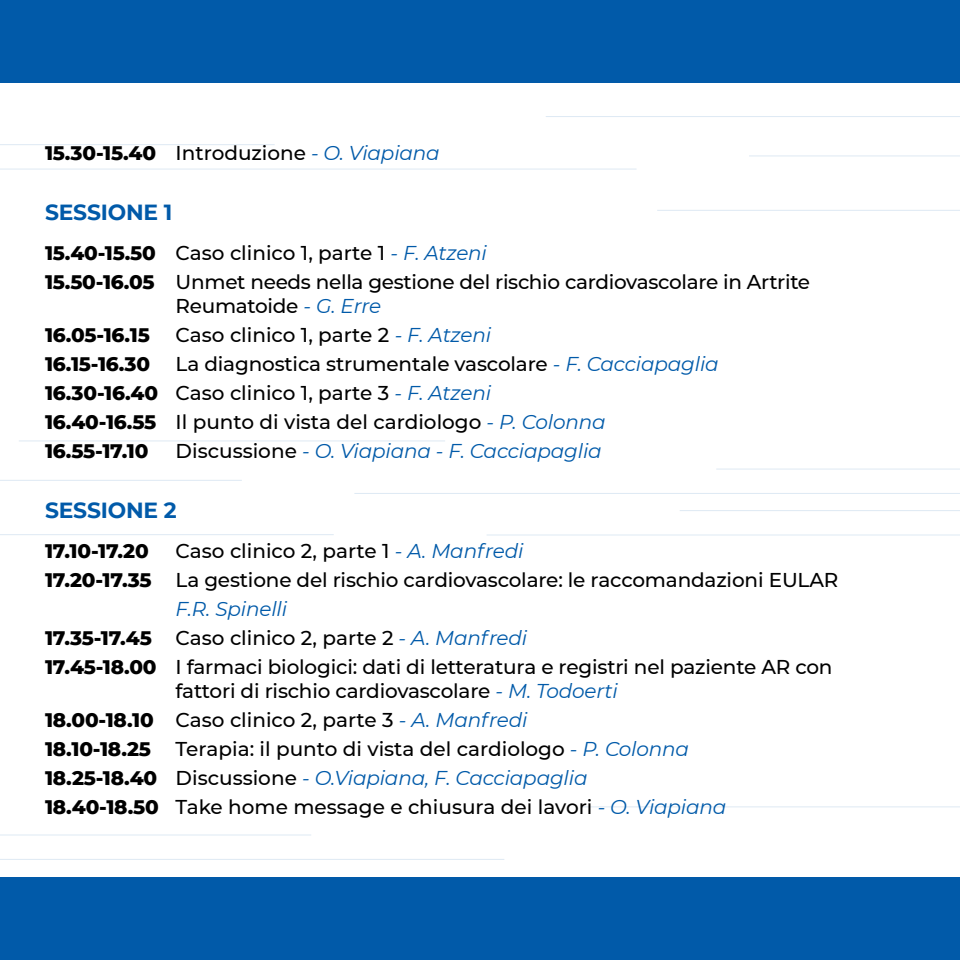
<style>
.page{position:relative;width:960px;height:960px;background:#fff}
.page>*{position:absolute;margin:0;border:0;box-sizing:border-box;transform-origin:0 0}
.t1{font:700 21.88px "Montserrat";letter-spacing:-.01em;color:#015aa9}
.t2{font:500 20px/24px "Montserrat";letter-spacing:-.01em;color:#000}
.t3{font:italic 20px "Montserrat";letter-spacing:-.01em;color:#015aa9}
.t4{font:800 20px "Montserrat";letter-spacing:-.01em;color:#000}
.s1{font-weight:800}
.s2{font-weight:400;font-style:italic;color:#015aa9}
.s3{font-weight:500;font-style:normal;color:#000}
.s4{font-weight:800;font-style:normal;color:#000}
</style>
<div class="page">
<hr style="left:19px;top:441px;width:426px;height:1px;background:#015aa9">
<hr style="left:582px;top:807px;width:378px;height:1px;background:#015aa9">
<hr style="left:354px;top:493px;width:606px;height:1px;background:#015aa9">
<hr style="left:0;top:859px;width:504px;height:1px;background:#015aa9">
<hr style="left:716px;top:469px;width:244px;height:1px;background:#015aa9">
<hr style="left:0;top:835px;width:311px;height:1px;background:#015aa9">
<hr style="left:0;top:534px;width:334px;height:1px;background:#015aa9">
<hr style="left:0;top:480px;width:242px;height:1px;background:#015aa9">
<hr style="left:546px;top:116px;width:414px;height:1px;background:#015aa9">
<hr style="left:0;top:169px;width:637px;height:1px;background:#015aa9">
<hr style="left:487px;top:535px;width:473px;height:1px;background:#015aa9">
<hr style="left:0;top:144px;width:275px;height:1px;background:#015aa9">
<hr style="left:680px;top:510px;width:280px;height:1px;background:#015aa9">
<hr style="left:657px;top:210px;width:303px;height:1px;background:#015aa9">
<hr style="left:749px;top:156px;width:211px;height:1px;background:#015aa9">
<div style="left:0;top:0;width:960px;height:82px;background:#015aa9"></div>
<div style="left:0;top:878px;width:960px;height:82px;background:#015aa9"></div>
<p class="t2" style="left:45px;top:140px;width:396px"><span class="s1">15.30-15.40</span> Introduzione <span class="s2">- O. Viapiana</span></p>
<p class="t1" style="left:45px;top:197px;width:129px">SESSIONE 1</p>
<p class="t2" style="left:45px;top:240px;width:444px"><span class="s1">15.40-15.50</span> Caso clinico 1, parte 1 <span class="s2">- F. Atzeni</span></p>
<p class="t2" style="left:176px;top:269px;width:636px;text-indent:-131px"><span class="s1">15.50-16.05</span> Unmet needs nella gestione del rischio cardiovascolare in Artrite<br>Reumatoide <span class="s2">- G. Erre</span></p>
<p class="t4" style="left:45px;top:320px;width:106px">16.05-16.15</p>
<p class="t2" style="left:176px;top:322px;width:317px">Caso clinico 1, parte 2 <span class="s2">- F. Atzeni</span></p>
<p class="t4" style="left:45px;top:349px;width:107px">16.15-16.30</p>
<p class="t2" style="left:176px;top:351px;width:545px">La diagnostica strumentale vascolare <span class="s2">- F. Cacciapaglia</span></p>
<p class="t2" style="left:45px;top:380px;width:448px"><span class="s1">16.30-16.40</span> Caso clinico 1, parte 3 <span class="s2">- F. Atzeni</span></p>
<p class="t2" style="left:45px;top:409px;width:562px"><span class="s1">16.40-16.55</span> Il punto di vista del cardiologo <span class="s2">- P. Colonna</span></p>
<p class="t4" style="left:45px;top:436px;width:105px">16.55-17.10</p>
<p class="t3" style="left:176px;top:437px;width:428px"><span class="s3">Discussione</span> - O. Viapiana - F. Cacciapaglia</p>
<p class="t1" style="left:45px;top:495px;width:133px">SESSIONE 2</p>
<p class="t4" style="left:45px;top:536px;width:105px">17.10-17.20</p>
<p class="t2" style="left:176px;top:538px;width:349px">Caso clinico 2, parte 1 <span class="s2">- A. Manfredi</span></p>
<p class="t2" style="left:45px;top:567px;width:795px"><span class="s1">17.20-17.35</span> La gestione del rischio cardiovascolare: le raccomandazioni EULAR</p>
<p class="t3" style="left:176px;top:595px;width:113px">F.R. Spinelli</p>
<p class="t2" style="left:45px;top:625px;width:484px"><span class="s1">17.35-17.45</span> Caso clinico 2, parte 2 <span class="s2">- A. Manfredi</span></p>
<p class="t2" style="left:176px;top:654px;width:658px;text-indent:-131px"><span class="s1">17.45-18.00</span> I farmaci biologici: dati di letteratura e registri nel paziente AR con fattori di rischio cardiovascolare <span class="s2">- M. Todoerti</span></p>
<p class="t2" style="left:45px;top:707px;width:484px"><span class="s1">18.00-18.10</span> Caso clinico 2, parte 3 <span class="s2">- A. Manfredi</span></p>
<p class="t2" style="left:45px;top:736px;width:646px"><span class="s1">18.10-18.25</span> Terapia: il punto di vista del cardiologo <span class="s2">- P. Colonna</span></p>
<p class="t3" style="left:45px;top:764px;width:544px"><span class="s4">18.25-18.40</span> <span class="s3">Discussione</span> - O.Viapiana, F. Cacciapaglia</p>
<p class="t2" style="left:45px;top:794px;width:683px"><span class="s1">18.40-18.50</span> Take home message e chiusura dei lavori <span class="s2">- O. Viapiana</span></p>
</div>
